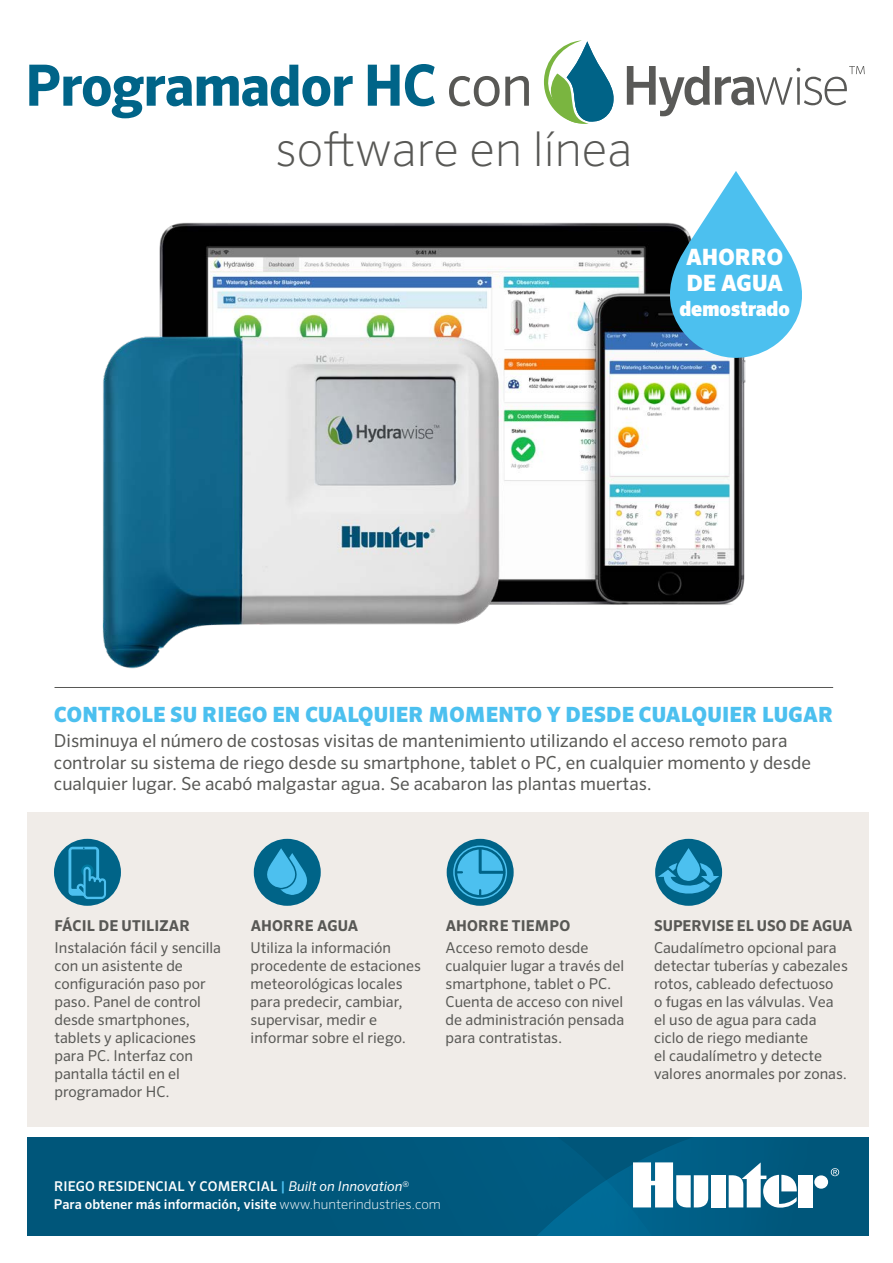
<style>
.page{position:relative;width:893px;height:1263px;background:#fff}
.page>*{position:absolute;margin:0;border:0;box-sizing:border-box;transform-origin:0 0}
.t1{font:700 57px "Sero Pro";letter-spacing:-.02em;color:#006488}
.t2{font:200 48px "Sero Pro";color:#585855}
.t3{font:900 22.5px/25.5px "Sero Pro";color:#fff}
.t4{font:900 21px "Sero Pro";letter-spacing:.01em;color:#4cc0ef}
.t5{font:900 21px "Sero Pro";letter-spacing:-.01em;color:#fff}
.t6{font:18px/21.6px "Sero Pro";color:#585855}
.t7{font:15px/18px "Sero Pro";color:#585855}
.t8{font:700 15px "Sero Pro";letter-spacing:.01em;color:#585855}
.t9{font:500 13.5px/17.7px "Sero Pro";color:#fff}
.s1{font-weight:400;color:#585855}
.s2{color:#4cc0ef}
.s3{font-weight:400;font-style:italic}
.s4{font-weight:200}
</style>
<div class="page">
<img style="left:102px;top:222px;width:644px;height:447px">
<hr style="left:55px;top:687px;width:778px;height:1px;background:#585855">
<div style="left:27px;top:812px;width:842px;height:314px;background:#f0ece8"></div>
<div style="left:54px;top:839px;width:67px;height:67px;background:#006488;border-radius:50%"></div>
<svg style="left:447px;top:839px;width:67px;height:67px;background:#0b6e92"></svg>
<div style="left:655px;top:839px;width:67px;height:67px;background:#006488;border-radius:50%"></div>
<div style="left:27px;top:1137px;width:842px;height:98px;background:#00567a"></div>
<svg style="left:538px;top:1137px;width:212px;height:98px;fill:#005d84"></svg>
<svg style="left:831px;top:1168px;width:8px;height:8px"></svg>
<div style="left:711px;top:1175px;width:15px;height:32px;background:#fff"></div>
<div style="left:814px;top:1175px;width:14px;height:14px;background:#fff;border-radius:50%"></div>
<div style="left:799px;top:1175px;width:14px;height:32px;background:#fff"></div>
<svg style="left:729px;top:1162px;width:68px;height:45px"></svg>
<svg style="left:633px;top:1162px;width:75px;height:45px"></svg>
<svg style="left:666px;top:171px;width:136px;height:188px"></svg>
<div style="left:254px;top:839px;width:67px;height:67px;background:#006488;border-radius:50%"></div>
<svg style="left:262px;top:845px;width:49px;height:50px"></svg>
<div style="left:453px;top:845px;width:54px;height:54px;border:2px solid #4cc0ef;border-radius:50%"></div>
<div style="left:457px;top:849px;width:46px;height:46px;background:#4cc0ef;border-radius:50%"></div>
<hr style="left:479px;top:849px;width:3px;height:23px;background:#006488">
<hr style="left:480px;top:871px;width:24px;height:3px;background:#006488">
<svg style="left:658px;top:845px;width:61px;height:52px"></svg>
<div style="left:68px;top:847px;width:31px;height:49px;background:#4cc0ef;border-radius:4px"></div>
<div style="left:71px;top:849px;width:25px;height:40px;background:#006488"></div>
<svg style="left:81px;top:864px;width:13px;height:13px"></svg>
<svg style="left:77px;top:867px;width:29px;height:32px"></svg>
<svg style="left:627px;top:66px;width:238px;height:50px"></svg>
<svg style="left:544px;top:40px;width:70px;height:84px"></svg>
<h1 class="t1" style="left:25px;top:51px;width:509px">Programador HC <span class="s1">con</span></h1>
<h2 class="t2" style="left:275px;top:120px;width:359px">software en línea</h2>
<h3 class="t3" style="left:686px;top:245px;width:99px">AHORRO<br>DE AGUA</h3>
<h3 class="t5" style="left:679px;top:296px;width:112px">demostrado</h3>
<h3 class="t4" style="left:54px;top:702px;width:781px">CONTROLE SU RIEGO EN CUALQUIER MOMENTO Y DESDE CUALQUIER LUGAR</h3>
<p class="t6" style="left:54px;top:730px;width:759px">Disminuya el número de costosas visitas de mantenimiento utilizando el acceso remoto para controlar su sistema de riego desde su smartphone, tablet o PC, en cualquier momento y desde cualquier lugar. Se acabó malgastar agua. Se acabaron las plantas muertas.</p>
<p class="t8" style="left:55px;top:917px;width:137px">FÁCIL DE UTILIZAR</p>
<p class="t7" style="left:55px;top:939px;width:168px">Instalación fácil y sencilla con un asistente de configuración paso por paso. Panel de control desde smartphones, tablets y aplicaciones para PC. Interfaz con pantalla táctil en el programador HC.</p>
<p class="t8" style="left:251px;top:917px;width:109px">AHORRE AGUA</p>
<p class="t7" style="left:251px;top:939px;width:172px">Utiliza la información procedente de estaciones meteorológicas locales para predecir, cambiar, supervisar, medir e informar sobre el riego.</p>
<p class="t8" style="left:446px;top:917px;width:126px">AHORRE TIEMPO</p>
<p class="t7" style="left:446px;top:939px;width:180px">Acceso remoto desde cualquier lugar a través del smartphone, tablet o PC.<br>Cuenta de acceso con nivel de administración pensada para contratistas.</p>
<p class="t8" style="left:654px;top:917px;width:200px">SUPERVISE EL USO DE AGUA</p>
<p class="t7" style="left:654px;top:939px;width:195px">Caudalímetro opcional para detectar tuberías y cabezales rotos, cableado defectuoso<br>o fugas en las válvulas. Vea el uso de agua para cada ciclo de riego mediante<br>el caudalímetro y detecte valores anormales por zonas.</p>
<p class="t9" style="left:54px;top:1178px;width:388px">RIEGO RESIDENCIAL Y COMERCIAL <span class="s2">|</span> <span class="s3">Built on Innovation</span><sup>®<br></sup>Para obtener más información, visite <span class="s4">www.hunterindustries.com</span></p>
</div>
